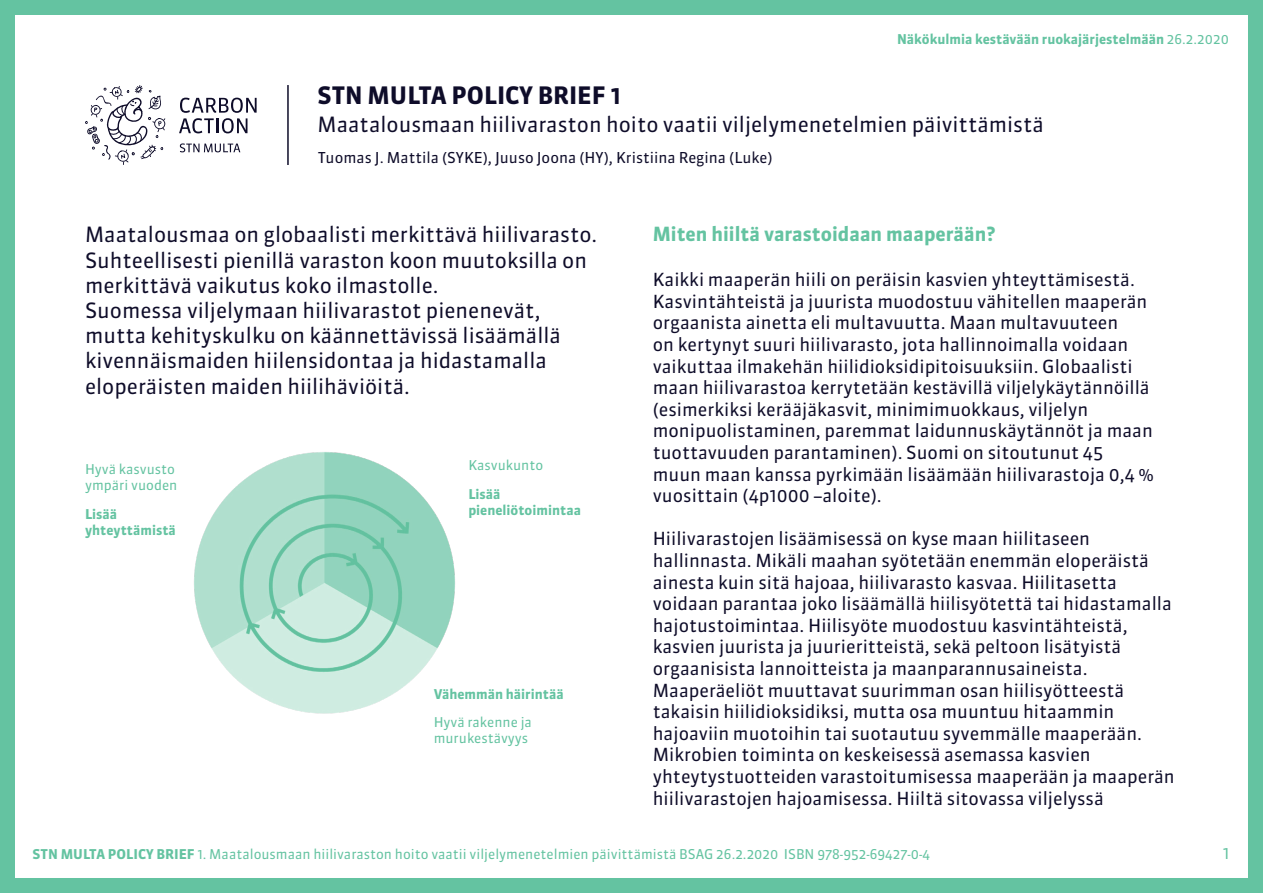
<style>
.page{position:relative;width:1263px;height:893px;background:#fff}
.page>*{position:absolute;margin:0;border:0;box-sizing:border-box;transform-origin:0 0}
.t1{font:700 24px "Sanuk OT";color:#0e0c29}
.t2{font:21px/25.2px "Sanuk OT";color:#0e0c29}
.t3{font:700 19.5px "Sanuk OT";color:#64c3a1}
.t4{font:18px/21.6px "Sanuk OT";color:#0e0c29}
.t5{font:16.5px "Sanuk OT";color:#64c3a1}
.t6{font:15px "Sanuk OT";color:#0e0c29}
.t7{font:13.5px/16.2px "Sanuk OT";color:#64c3a1}
.t8{font:700 13.5px/16.2px "Sanuk OT";color:#64c3a1}
.s1{font-weight:400}
.s2{font-weight:700}
</style>
<div class="page">
<svg style="left:85px;top:85px;width:81px;height:80px"></svg>
<svg style="left:179px;top:98px;width:78px;height:35px"></svg>
<svg style="left:180px;top:143px;width:60px;height:9px"></svg>
<hr style="left:287px;top:85px;width:2px;height:80px;background:#0e0c29">
<div style="left:0;top:0;width:1263px;height:893px;border:15px solid #64c3a1"></div>
<img style="left:194px;top:452px;width:261px;height:262px">
<p class="t8" style="left:897px;top:31px;width:333px">Näkökulmia kestävään ruokajärjestelmään <span class="s1">26.2.2020</span></p>
<p class="t1" style="left:318px;top:80px;width:305px">STN MULTA POLICY BRIEF 1</p>
<p class="t2" style="left:318px;top:112px;width:728px">Maatalousmaan hiilivaraston hoito vaatii viljelymenetelmien päivittämistä</p>
<p class="t6" style="left:318px;top:148px;width:456px">Tuomas J. Mattila (SYKE), Juuso Joona (HY), Kristiina Regina (Luke)</p>
<p class="t2" style="left:85px;top:222px;width:514px">Maatalousmaa on globaalisti merkittävä hiilivarasto.<br>Suhteellisesti pienillä varaston koon muutoksilla on merkittävä vaikutus koko ilmastolle.</p>
<p class="t2" style="left:85px;top:298px;width:477px">Suomessa viljelymaan hiilivarastot pienenevät, mutta kehityskulku on käännettävissä lisäämällä kivennäismaiden hiilensidontaa ja hidastamalla eloperäisten maiden hiilihäviöitä.</p>
<p class="t7" style="left:85px;top:461px;width:94px">Hyvä kasvusto ympäri vuoden</p>
<p class="t8" style="left:85px;top:506px;width:92px">Lisää yhteyttämistä</p>
<p class="t7" style="left:468px;top:457px;width:76px">Kasvukunto</p>
<p class="t8" style="left:468px;top:486px;width:34px">Lisää</p>
<p class="t8" style="left:468px;top:502px;width:114px">pieneliötoimintaa</p>
<p class="t8" style="left:434px;top:686px;width:132px">Vähemmän häirintää</p>
<p class="t7" style="left:434px;top:714px;width:100px">Hyvä rakenne ja murukestävyys</p>
<p class="t3" style="left:653px;top:222px;width:344px">Miten hiiltä varastoidaan maaperään?</p>
<p class="t4" style="left:653px;top:269px;width:503px">Kaikki maaperän hiili on peräisin kasvien yhteyttämisestä.<br>Kasvintähteistä ja juurista muodostuu vähitellen maaperän orgaanista ainetta eli multavuutta. Maan multavuuteen<br>on kertynyt suuri hiilivarasto, jota hallinnoimalla voidaan vaikuttaa ilmakehän hiilidioksidipitoisuuksiin. Globaalisti maan hiilivarastoa kerrytetään kestävillä viljelykäytännöillä (esimerkiksi kerääjäkasvit, minimimuokkaus, viljelyn monipuolistaminen, paremmat laidunnuskäytännöt ja maan tuottavuuden parantaminen). Suomi on sitoutunut 45 muun maan kanssa pyrkimään lisäämään hiilivarastoja 0,4 % vuosittain (4p1000 –aloite).</p>
<p class="t4" style="left:653px;top:528px;width:523px">Hiilivarastojen lisäämisessä on kyse maan hiilitaseen hallinnasta. Mikäli maahan syötetään enemmän eloperäistä ainesta kuin sitä hajoaa, hiilivarasto kasvaa. Hiilitasetta voidaan parantaa joko lisäämällä hiilisyötettä tai hidastamalla hajotustoimintaa. Hiilisyöte muodostuu kasvintähteistä, kasvien juurista ja juurieritteistä, sekä peltoon lisätyistä orgaanisista lannoitteista ja maanparannusaineista.<br>Maaperäeliöt muuttavat suurimman osan hiilisyötteestä takaisin hiilidioksidiksi, mutta osa muuntuu hitaammin hajoaviin muotoihin tai suotautuu syvemmälle maaperään.<br>Mikrobien toiminta on keskeisessä asemassa kasvien yhteytystuotteiden varastoitumisessa maaperään ja maaperän hiilivarastojen hajoamisessa. Hiiltä sitovassa viljelyssä</p>
<p class="t7" style="left:33px;top:846px;width:899px"><span class="s2">STN MULTA POLICY BRIEF</span> 1. Maatalousmaan hiilivaraston hoito vaatii viljelymenetelmien päivittämistä BSAG 26.2.2020 ISBN 978-952-69427-0-4</p>
<p class="t5" style="left:1223px;top:843px;width:8px">1</p>
</div>
